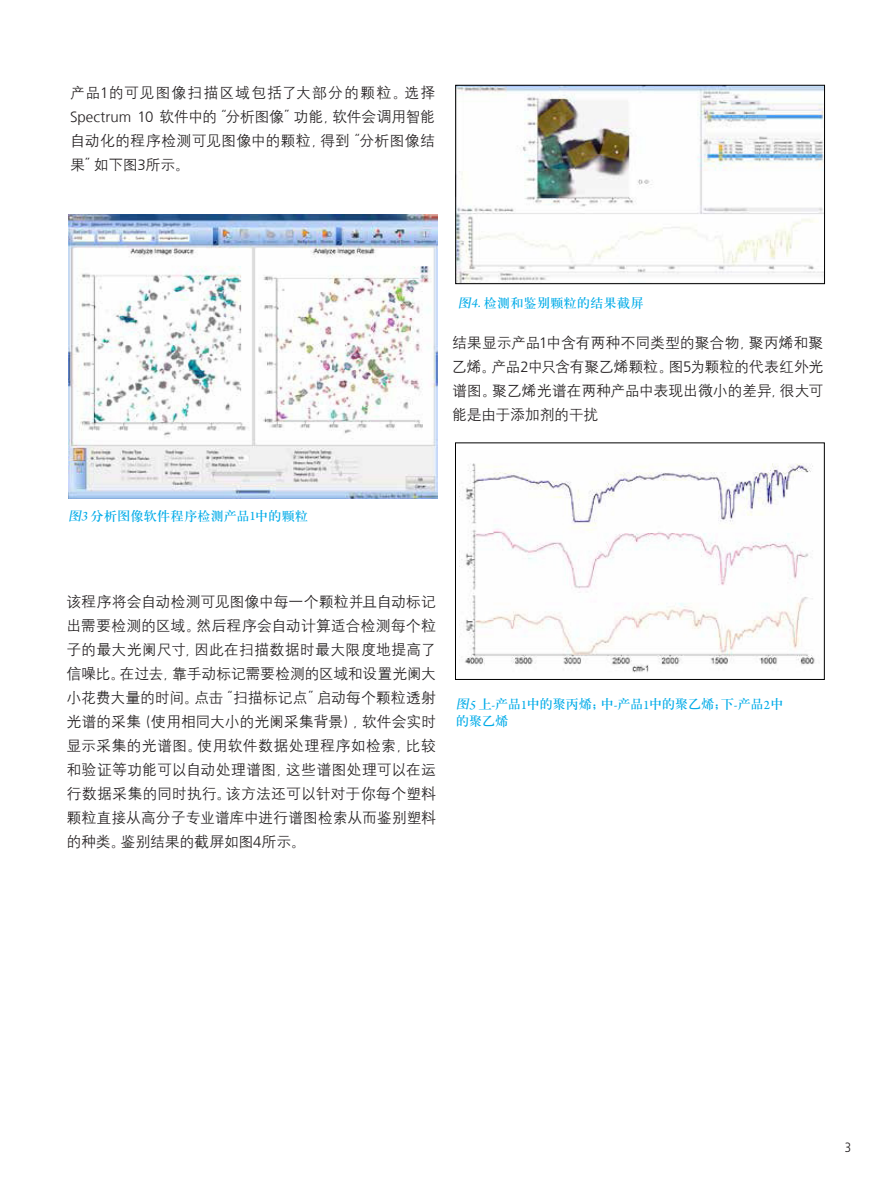
<style>
.page{position:relative;width:893px;height:1191px;background:#fff}
.page>*{position:absolute;margin:0;border:0;box-sizing:border-box;transform-origin:0 0}
.t1{font:15px/24px "H Yg 2 gj";letter-spacing:-.015em;color:#231f20;text-align:justify}
.Body_Copy{font:13.5px/16.2px "H Ya 3 gj";letter-spacing:-.02em;color:#00abe8}
.Body_Copy-2{font:300 condensed 13.5px "Frutiger LT Std";color:#231f20}
.s1{font-family:"Frutiger LT Com";font-weight:300}
.s2{font-style:italic}
.s3{font-family:"Arno Pro";font-style:italic}
.s4{font-family:"Arno Pro"}
</style>
<div class="page">
<img style="left:459px;top:463px;width:356px;height:210px">
<img style="left:68px;top:215px;width:369px;height:283px">
<img style="left:457px;top:87px;width:366px;height:195px">
<div style="left:455px;top:85px;width:370px;height:199px;border:1px solid #000"></div>
<p class="t1" style="left:70px;top:81px;width:367px">产品<span class="s1">1</span>的可见图像扫描区域包括了大部分的颗粒。选择<span class="s1">Spectrum 10</span> 软件中的“分析图像”功能，软件会调用智能自动化的程序检测可见图像中的颗粒，得到“分析图像结果”如下图<span class="s1">3</span>所示。</p>
<p class="Body_Copy" style="left:458px;top:295px;width:188px"><span class="s2">图</span><span class="s3">4.</span>检测和鉴别颗粒的结果截屏</p>
<p class="t1" style="left:452px;top:331px;width:373px">结果显示产品<span class="s1">1</span>中含有两种不同类型的聚合物，聚丙烯和聚乙烯。产品<span class="s1">2</span>中只含有聚乙烯颗粒。图<span class="s1">5</span>为颗粒的代表红外光谱图。聚乙烯光谱在两种产品中表现出微小的差异，很大可能是由于添加剂的干扰</p>
<p class="Body_Copy" style="left:68px;top:507px;width:242px"><span class="s2">图</span><span class="s3">3</span>分析图像软件程序检测产品<span class="s4">1</span>中的颗粒</p>
<p class="t1" style="left:66px;top:589px;width:371px">该程序将会自动检测可见图像中每一个颗粒并且自动标记出需要检测的区域。然后程序会自动计算适合检测每个粒子的最大光阑尺寸，因此在扫描数据时最大限度地提高了信噪比。在过去，靠手动标记需要检测的区域和设置光阑大小花费大量的时间。点击“扫描标记点”启动每个颗粒透射光谱的采集（使用相同大小的光阑采集背景），软件会实时显示采集的光谱图。使用软件数据处理程序如检索，比较和验证等功能可以自动处理谱图，这些谱图处理可以在运行数据采集的同时执行。该方法还可以针对于你每个塑料颗粒直接从高分子专业谱库中进行谱图检索从而鉴别塑料的种类。鉴别结果的截屏如图<span class="s1">4</span>所示。</p>
<p class="Body_Copy" style="left:456px;top:696px;width:329px"><span class="s2">图</span><span class="s3">5</span>上<span class="s4">-</span>产品<span class="s4">1</span>中的聚丙烯；中<span class="s4">-</span>产品<span class="s4">1</span>中的聚乙烯；下<span class="s4">-</span>产品<span class="s4">2</span>中的聚乙烯</p>
<p class="Body_Copy-2" style="left:845px;top:1139px;width:8px">3</p>
</div>
